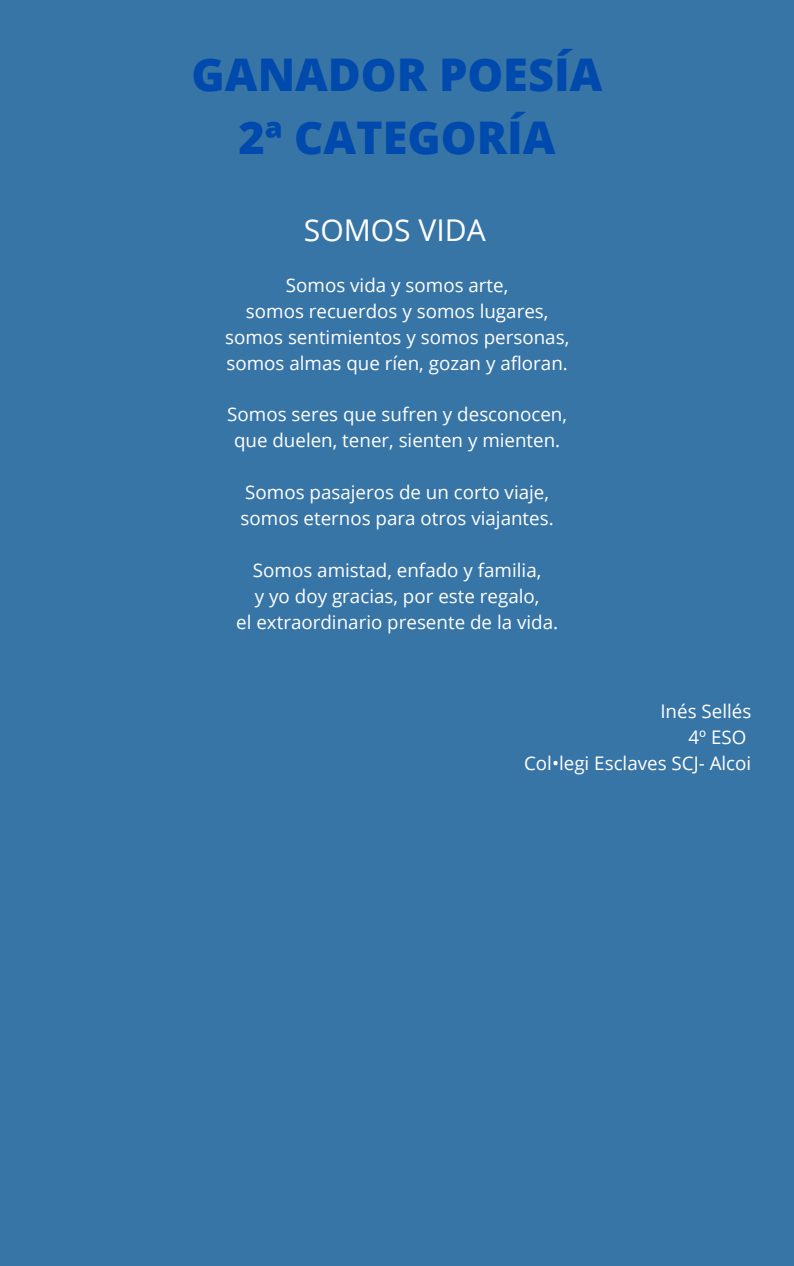
<style>
.page{position:relative;width:794px;height:1266px;background:#fff}
.page>*{position:absolute;margin:0;border:0;box-sizing:border-box;transform-origin:0 0}
.t1{font:800 45px "Open Sans";color:#004aad}
.t2{font:30px "Open Sans";color:#fff}
.t3{font:18.75px "Open Sans";color:#fff}
</style>
<div class="page">
<div style="left:0;top:0;width:793px;height:1266px;background:#3875a7"></div>
<p class="t1" style="left:191px;top:43px;width:412px">GANADOR POESÍA</p>
<p class="t1" style="left:238px;top:106px;width:318px">2ª CATEGORÍA</p>
<p class="t2" style="left:304px;top:209px;width:183px">SOMOS VIDA</p>
<p class="t3" style="left:286px;top:272px;width:224px">Somos vida y somos arte,</p>
<p class="t3" style="left:246px;top:298px;width:304px">somos recuerdos y somos lugares,</p>
<p class="t3" style="left:225px;top:324px;width:345px">somos sentimientos y somos personas,</p>
<p class="t3" style="left:226px;top:350px;width:343px">somos almas que ríen, gozan y afloran.</p>
<p class="t3" style="left:227px;top:401px;width:341px">Somos seres que sufren y desconocen,</p>
<p class="t3" style="left:234px;top:427px;width:327px">que duelen, tener, sienten y mienten.</p>
<p class="t3" style="left:245px;top:479px;width:305px">Somos pasajeros de un corto viaje,</p>
<p class="t3" style="left:240px;top:505px;width:314px">somos eternos para otros viajantes.</p>
<p class="t3" style="left:253px;top:557px;width:290px">Somos amistad, enfado y familia,</p>
<p class="t3" style="left:255px;top:583px;width:286px">y yo doy gracias, por este regalo,</p>
<p class="t3" style="left:236px;top:608px;width:323px">el extraordinario presente de la vida.</p>
<p class="t3" style="left:660px;top:697px;width:92px">Inés Sellés</p>
<p class="t3" style="left:688px;top:723px;width:59px">4º ESO</p>
<p class="t3" style="left:524px;top:749px;width:228px">Col•legi Esclaves SCJ- Alcoi</p>
</div>
